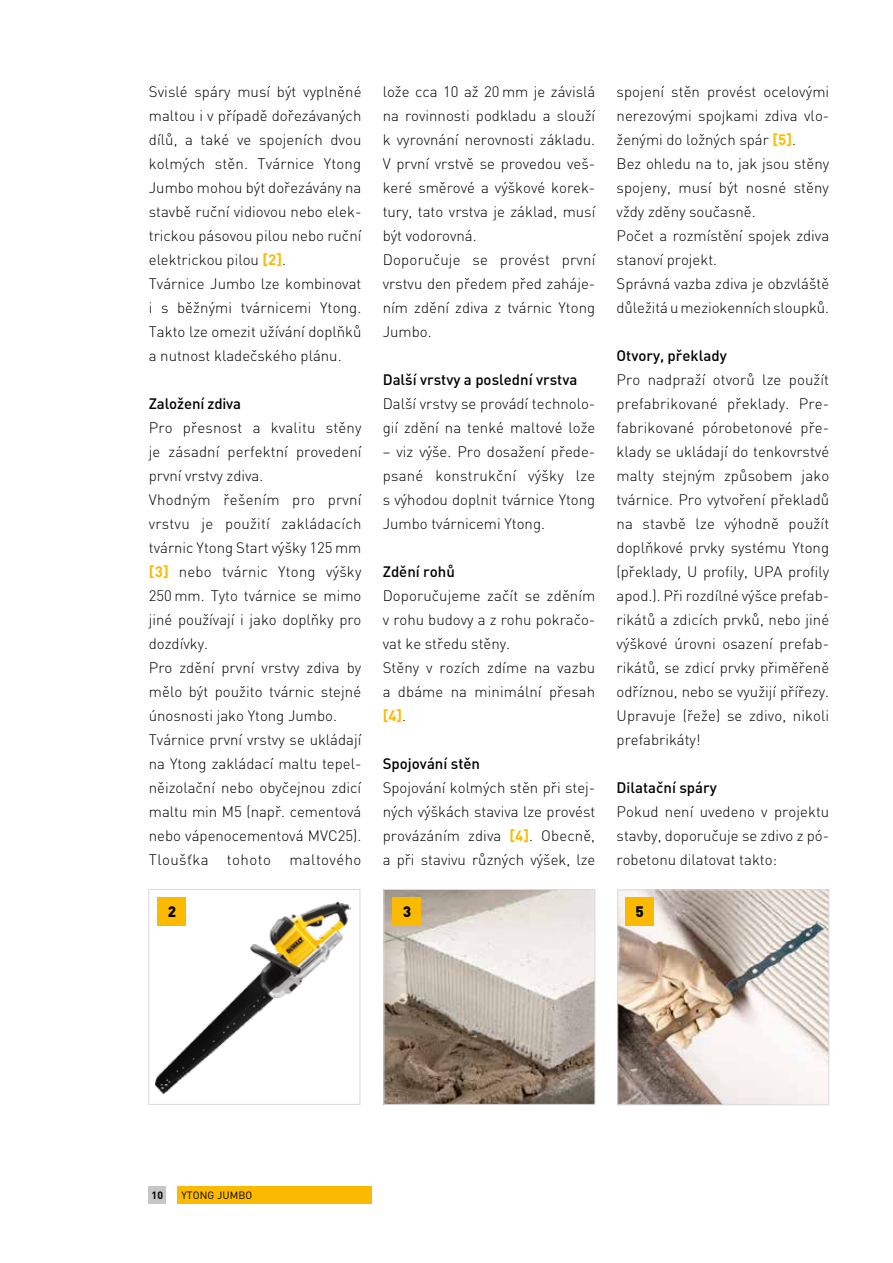
<style>
.page{position:relative;width:893px;height:1263px;background:#fff}
.page>*{position:absolute;margin:0;border:0;box-sizing:border-box;transform-origin:0 0}
.t1{font:300 15px/24px "DIN Pro";color:#000}
.t2{font:500 15px "DIN Pro";color:#000}
.t3{font:900 15px "DIN Pro";color:#000}
.t4{font:10.5px "DIN Pro";letter-spacing:.01em;color:#000}
.t5{font:700 10.5px "DIN Pro";color:#000}
.s1{font-weight:700;color:#fbba00}
</style>
<div class="page">
<div style="left:149px;top:1186px;width:17px;height:17px;background:#c6c6c6"></div>
<img style="left:385px;top:891px;width:208px;height:212px">
<div style="left:383px;top:889px;width:212px;height:216px;border:1px solid #dadada"></div>
<img style="left:155px;top:900px;width:196px;height:195px">
<div style="left:148px;top:889px;width:212px;height:216px;border:1px solid #dadada"></div>
<div style="left:393px;top:898px;width:28px;height:28px;background:#fbba00"></div>
<div style="left:158px;top:898px;width:28px;height:28px;background:#fbba00"></div>
<img style="left:619px;top:891px;width:208px;height:212px">
<div style="left:617px;top:889px;width:212px;height:216px;border:1px solid #dadada"></div>
<div style="left:625px;top:898px;width:29px;height:28px;background:#fbba00"></div>
<div style="left:177px;top:1186px;width:195px;height:17px;background:#fbba00"></div>
<p class="t1" style="left:149px;top:79px;width:214px">Svislé spáry musí být vyplněné maltou i v případě dořezávaných dílů, a také ve spojeních dvou kolmých stěn. Tvárnice Ytong<br>Jumbo mohou být dořezávány na stavbě ruční vidiovou nebo elek&shy;trickou pásovou pilou nebo ruční elektrickou pilou <span class="s1">[2]</span>.<br>Tvárnice Jumbo lze kombinovat i s běžnými tvárnicemi Ytong.<br>Takto lze omezit užívání doplňků a nutnost kladečského plánu.</p>
<p class="t2" style="left:149px;top:391px;width:94px">Založení zdiva</p>
<p class="t1" style="left:149px;top:415px;width:214px">Pro přesnost a kvalitu stěny je zásadní perfektní provedení první vrstvy zdiva.<br>Vhodným řešením pro první vrstvu je použití zakládacích tvárnic Ytong Start výšky 125 mm <span class="s1">[3]</span> nebo tvárnic Ytong výšky<br>250 mm. Tyto tvárnice se mimo jiné používají i jako doplňky pro dozdívky.<br>Pro zdění první vrstvy zdiva by mělo být použito tvárnic stejné únosnosti jako Ytong Jumbo.<br>Tvárnice první vrstvy se ukládají na Ytong zakládací maltu tepel&shy;něizolační nebo obyčejnou zdicí maltu min M5 (např. cementová nebo vápenocementová MVC25).<br>Tloušťka tohoto maltového</p>
<p class="t1" style="left:383px;top:79px;width:214px">lože cca 10 až 20 mm je závislá na rovinnosti podkladu a slouží k vyrovnání nerovnosti základu.<br>V první vrstvě se provedou veš&shy;keré směrové a výškové korek&shy;tury, tato vrstva je základ, musí být vodorovná.<br>Doporučuje se provést první vrstvu den předem před zaháje&shy;ním zdění zdiva z tvárnic Ytong<br>Jumbo.</p>
<p class="t2" style="left:383px;top:367px;width:196px">Další vrstvy a poslední vrstva</p>
<p class="t1" style="left:383px;top:391px;width:214px">Další vrstvy se provádí technolo&shy;gií zdění na tenké maltové lože</p>
<p class="t1" style="left:383px;top:439px;width:214px;text-align:justify">– viz výše. Pro dosažení přede&shy;psané konstrukční výšky lze s výhodou doplnit tvárnice Ytong Jumbo tvárnicemi Ytong.</p>
<p class="t2" style="left:383px;top:559px;width:74px">Zdění rohů</p>
<p class="t1" style="left:383px;top:583px;width:214px">Doporučujeme začít se zděním v rohu budovy a z rohu pokračo&shy;vat ke středu stěny.<br>Stěny v rozích zdíme na vazbu a dbáme na minimální přesah <span class="s1">[4]</span>.</p>
<p class="t2" style="left:383px;top:751px;width:99px">Spojování stěn</p>
<p class="t1" style="left:383px;top:775px;width:214px;text-align:justify">Spojování kolmých stěn při stej&shy;ných výškách staviva lze provést provázáním zdiva <span class="s1">[4]</span>. Obecně, a při stavivu různých výšek, lze</p>
<p class="t1" style="left:617px;top:79px;width:214px">spojení stěn provést ocelovými nerezovými spojkami zdiva vlo&shy;ženými do ložných spár <span class="s1">[5]</span>.<br>Bez ohledu na to, jak jsou stěny spojeny, musí být nosné stěny vždy zděny současně.<br>Počet a rozmístění spojek zdiva stanoví projekt.<br>Správná vazba zdiva je obzvláště důležitá u meziokenních sloupků.</p>
<p class="t2" style="left:617px;top:343px;width:112px">Otvory, překlady</p>
<p class="t1" style="left:617px;top:367px;width:214px;text-align:justify">Pro nadpraží otvorů lze použít prefabrikované překlady. Pre&shy;fabrikované pórobetonové pře&shy;klady se ukládají do tenkovrstvé malty stejným způsobem jako tvárnice. Pro vytvoření překladů na stavbě lze výhodně použít doplňkové prvky systému Ytong (překlady, U profily, UPA profily apod.). Při rozdílné výšce prefab&shy;rikátů a zdicích prvků, nebo jiné výškové úrovni osazení prefab&shy;rikátů, se zdicí prvky přiměřeně odříznou, nebo se využijí přířezy.<br>Upravuje (řeže) se zdivo, nikoli prefabrikáty!</p>
<p class="t2" style="left:617px;top:775px;width:102px">Dilatační spáry</p>
<p class="t1" style="left:617px;top:799px;width:214px;text-align:justify">Pokud není uvedeno v projektu stavby, doporučuje se zdivo z pó&shy;robetonu dilatovat takto:</p>
<p class="t3" style="left:168px;top:901px;width:10px">2</p>
<p class="t3" style="left:403px;top:901px;width:10px">3</p>
<p class="t3" style="left:636px;top:901px;width:10px">5</p>
<p class="t5" style="left:152px;top:1187px;width:13px">10</p>
<p class="t4" style="left:181px;top:1187px;width:72px">YTONG JUMBO</p>
</div>
